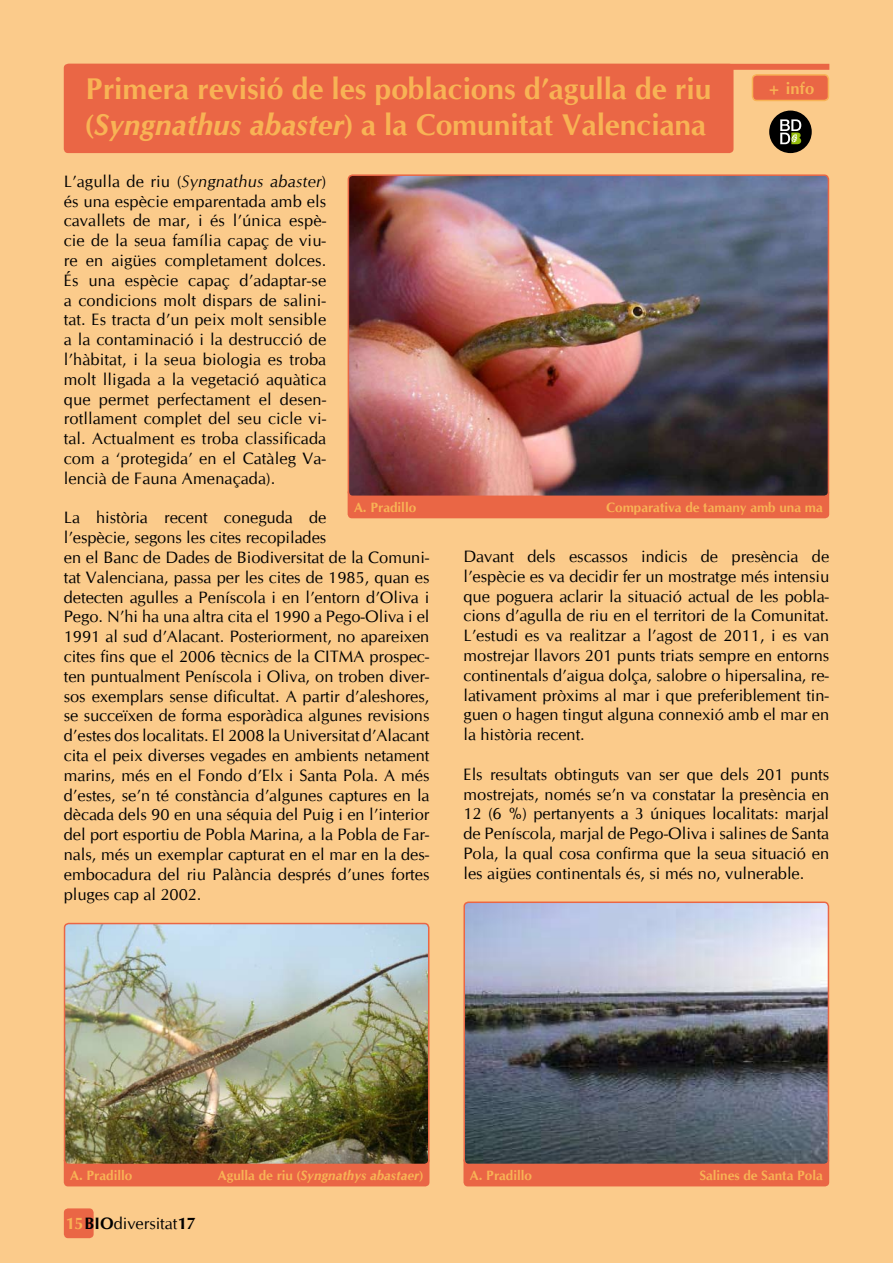
<style>
.page{position:relative;width:893px;height:1263px;background:#fbcb8b}
.page>*{position:absolute;margin:0;border:0;box-sizing:border-box;transform-origin:0 0}
.t1{font:700 30px/36px "CG Omega";color:#f8b355}
.t2{font:16.5px/19.8px "CG Omega";color:#000;text-align:justify}
.t3{font:700 16.5px "CG Omega";color:#f8b355}
.t4{font:700 13.5px "CG Omega";color:#f8b355}
.t5{font:italic 700 13.5px "CG Omega";color:#f8b355}
.s1{font-style:italic}
.s2{font-style:normal}
.s3{font-weight:700;color:#f8b355}
.s4{font-weight:700}
</style>
<div class="page">
<div style="left:64px;top:1208px;width:30px;height:30px;background:#ea6645;border-radius:4px"></div>
<div style="left:68px;top:64px;width:761px;height:6px;background:#ea6645"></div>
<div style="left:64px;top:64px;width:669px;height:89px;background:#ea6645;border-radius:4px"></div>
<div style="left:348px;top:489px;width:481px;height:29px;background:#ea6645;border-radius:4px"></div>
<img style="left:351px;top:177px;width:475px;height:317px">
<div style="left:348px;top:174px;width:481px;height:323px;border:2px solid #ea6645;border-radius:4px"></div>
<div style="left:64px;top:1157px;width:365px;height:29px;background:#ea6645;border-radius:4px"></div>
<img style="left:65px;top:923px;width:364px;height:239px">
<div style="left:64px;top:923px;width:365px;height:242px;border:2px solid #ea6645;border-radius:4px"></div>
<div style="left:463px;top:1157px;width:366px;height:29px;background:#ea6645;border-radius:4px"></div>
<img style="left:466px;top:904px;width:360px;height:258px">
<div style="left:463px;top:901px;width:366px;height:264px;border:2px solid #ea6645;border-radius:4px"></div>
<div style="left:752px;top:75px;width:76px;height:25px;background:#ea6645;border-radius:4px"></div>
<div style="left:752px;top:74px;width:77px;height:27px;border:2px solid #f8b355;border-radius:4px"></div>
<div style="left:769px;top:111px;width:43px;height:42px;background:#000;border-radius:50%"></div>
<svg style="left:780px;top:119px;width:21px;height:25px"></svg>
<h1 class="t1" style="left:86px;top:71px;width:627px">Primera revisió de les poblacions d’agulla de riu (<span class="s1">Syngnathus abaster</span>) a la Comunitat Valenciana</h1>
<p class="t3" style="left:767px;top:78px;width:49px">+ info</p>
<p class="t2" style="left:64px;top:171px;width:264px">L’agulla de riu (<span class="s1">Syngnathus abaster</span>) és una espècie emparentada amb els cavallets de mar, i és l’única espè&shy;cie de la seua família capaç de viu&shy;re en aigües completament dolces.<br>És una espècie capaç d’adaptar-se a condicions molt dispars de salini&shy;tat. Es tracta d’un peix molt sensible a la contaminació i la destrucció de l’hàbitat, i la seua biologia es troba molt lligada a la vegetació aquàtica que permet perfectament el desen&shy;rotllament complet del seu cicle vi&shy;tal. Actualment es troba classificada com a ‘protegida’ en el Catàleg Va&shy;lencià de Fauna Amenaçada).</p>
<p class="t2" style="left:64px;top:508px;width:367px;text-align:left">La història recent coneguda de<br>l’espècie, segons les cites recopilades<br>en el Banc de Dades de Biodiversitat de la Comuni&shy;tat Valenciana, passa per les cites de 1985, quan es detecten agulles a Peníscola i en l’entorn d’Oliva i Pego. N’hi ha una altra cita el 1990 a Pego-Oliva i el 1991 al sud d’Alacant. Posteriorment, no apareixen cites fins que el 2006 tècnics de la CITMA prospec&shy;ten puntualment Peníscola i Oliva, on troben diver&shy;sos exemplars sense dificultat. A partir d’aleshores, se succeïxen de forma esporàdica algunes revisions d’estes dos localitats. El 2008 la Universitat d’Alacant cita el peix diverses vegades en ambients netament marins, més en el Fondo d’Elx i Santa Pola. A més d’estes, se’n té constància d’algunes captures en la dècada dels 90 en una séquia del Puig i en l’interior del port esportiu de Pobla Marina, a la Pobla de Far&shy;nals, més un exemplar capturat en el mar en la des&shy;embocadura del riu Palància després d’unes fortes pluges cap al 2002.</p>
<p class="t4" style="left:354px;top:499px;width:64px">A. Pradillo</p>
<p class="t4" style="left:606px;top:499px;width:218px">Comparativa de tamany amb una ma</p>
<p class="t2" style="left:463px;top:546px;width:367px">Davant dels escassos indicis de presència de l’espècie es va decidir fer un mostratge més intensiu que poguera aclarir la situació actual de les pobla&shy;cions d’agulla de riu en el territori de la Comunitat.<br>L’estudi es va realitzar a l’agost de 2011, i es van mostrejar llavors 201 punts triats sempre en entorns continentals d’aigua dolça, salobre o hipersalina, re&shy;lativament pròxims al mar i que preferiblement tin&shy;guen o hagen tingut alguna connexió amb el mar en la història recent.</p>
<p class="t2" style="left:463px;top:764px;width:367px">Els resultats obtinguts van ser que dels 201 punts mostrejats, només se’n va constatar la presència en 12 (6 %) pertanyents a 3 úniques localitats: marjal de Peníscola, marjal de Pego-Oliva i salines de Santa Pola, la qual cosa confirma que la seua situació en les aigües continentals és, si més no, vulnerable.</p>
<p class="t4" style="left:70px;top:1167px;width:64px">A. Pradillo</p>
<p class="t5" style="left:218px;top:1167px;width:207px"><span class="s2">Agulla de riu (</span>Syngnathys abastaer<span class="s2">)</span></p>
<p class="t4" style="left:470px;top:1167px;width:64px">A. Pradillo</p>
<p class="t4" style="left:699px;top:1167px;width:125px">Salines de Santa Pola</p>
<p class="t2" style="left:65px;top:1213px;width:132px"><span class="s3">15</span><span class="s4">BIO</span>diversitat<span class="s4">17</span></p>
</div>
